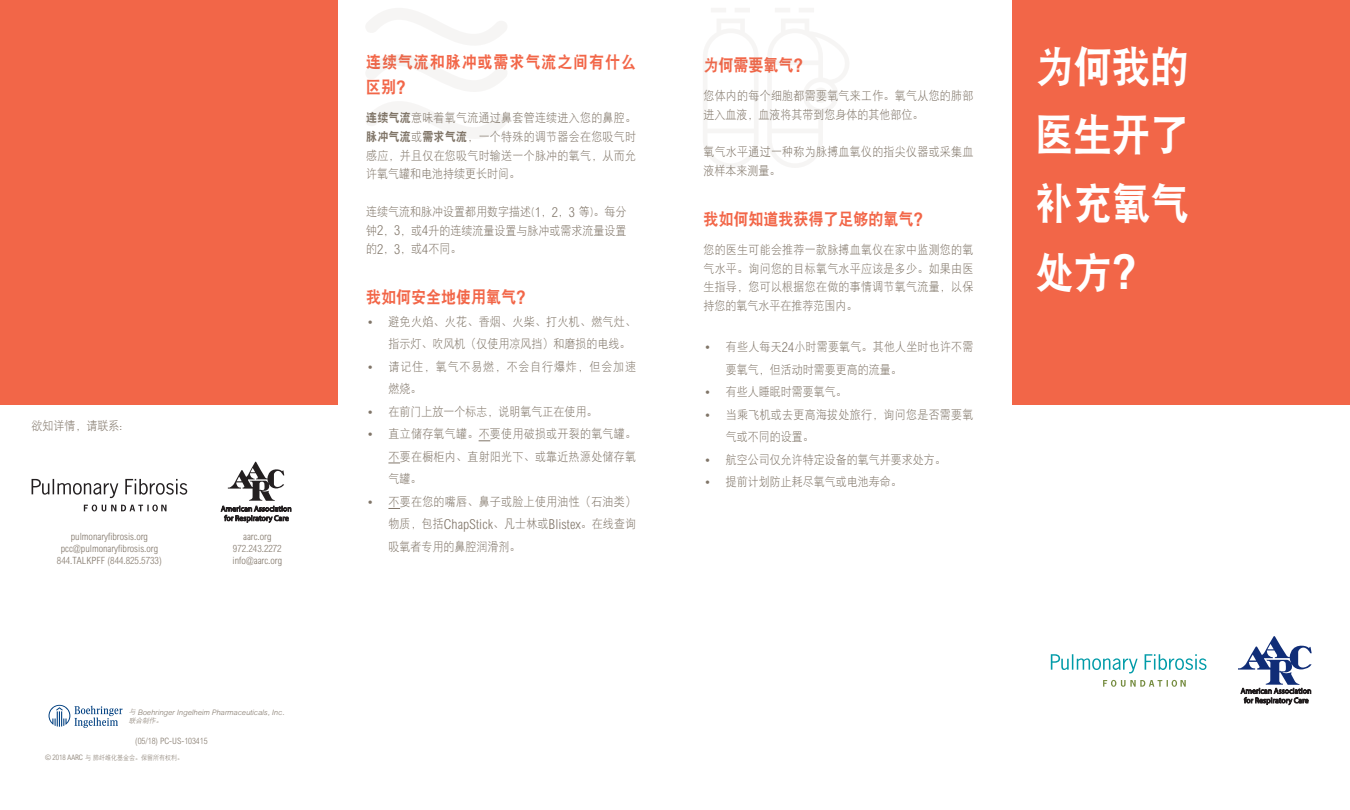
<style>
.page{position:relative;width:1350px;height:810px;background:#fff}
.page>*{position:absolute;margin:0;border:0;box-sizing:border-box;transform-origin:0 0}
.t1{font:43.5px/68.8px "DFP Hei W9";letter-spacing:-.01em;color:#fff;text-align:justify;scale:.89 1}
.t2{font:16.88px "DFP Hei W9";color:#f26648;scale:.89 1}
.t3{font:16.88px/25px "DFP Hei W9";letter-spacing:.06em;color:#f26648;scale:.89 1}
.t4{font:300 condensed 13.75px "Arial";letter-spacing:.005em;color:#807568}
.t5{font:12.38px/18.8px "DFP Hei W3";letter-spacing:.02em;color:#807568;text-align:justify;scale:.89 1}
.t6{font:12.38px/22.5px "DFP Hei W3";color:#807568;scale:.89 1}
.t7{font:12.38px/22.5px "DFP Hei W3";letter-spacing:.075em;color:#807568;scale:.89 1}
.t8{font:300 condensed 10px "Arial";color:#807568}
.t9{font:300 condensed 8.75px "Arial";color:#807568}
.t10{font:italic 300 7.5px "Arial";color:#807568}
.t11{font:6.75px "DFP Hei W3";color:#807568;scale:.89 1}
.t12{font:italic 6.75px "DFP Hei W3";color:#807568}
.s1{font-family:"DFP Hei W3";font-weight:400;font-size:6.75px}
.s2{font-family:"Arial";font-weight:300;font-stretch:condensed;font-size:7.5px}
.s3{font-family:"Arial";font-weight:700;font-stretch:condensed;font-size:18.75px}
.s4{font-family:"DFP Hei W9"}
.s5{font-family:"Arial";font-weight:300;font-stretch:condensed;font-size:13.75px}
.s6{font-family:"DFP Hei W3";font-weight:400;font-stretch:normal;font-size:12.38px}
.s7{font-family:"Arial";font-weight:700;font-stretch:condensed;font-size:48.38px}
</style>
<div class="page">
<div style="left:1012px;top:0;width:338px;height:405px;background:#f26648"></div>
<svg style="left:366px;top:8px;width:141px;height:131px"></svg>
<svg style="left:1103px;top:680px;width:83px;height:7px"></svg>
<svg style="left:1051px;top:654px;width:155px;height:19px"></svg>
<svg style="left:703px;top:8px;width:146px;height:160px"></svg>
<svg style="left:84px;top:505px;width:83px;height:6px"></svg>
<svg style="left:32px;top:479px;width:155px;height:19px"></svg>
<div style="left:0;top:0;width:338px;height:405px;background:#f26648"></div>
<svg style="left:49px;top:705px;width:74px;height:23px"></svg>
<svg style="left:388px;top:463px;width:12px;height:1px"></svg>
<svg style="left:388px;top:508px;width:12px;height:1px"></svg>
<svg style="left:221px;top:461px;width:70px;height:62px"></svg>
<svg style="left:1238px;top:636px;width:74px;height:69px"></svg>
<p class="t5" style="left:32px;top:416px;width:103px">欲知详情，请联系:</p>
<p class="t8" style="left:71px;top:531px;width:79px">pulmonaryfibrosis.org</p>
<p class="t8" style="left:61px;top:543px;width:99px">pcc@pulmonaryfibrosis.org</p>
<p class="t8" style="left:57px;top:555px;width:106px">844.TALKPFF (844.825.5733)</p>
<p class="t8" style="left:243px;top:531px;width:30px">aarc.org</p>
<p class="t8" style="left:233px;top:543px;width:50px">972.243.2272</p>
<p class="t8" style="left:233px;top:555px;width:51px">info@aarc.org</p>
<p class="t10" style="left:129px;top:708px;width:157px"><span class="s1">与</span> Boehringer Ingelheim Pharmaceuticals, Inc.</p>
<p class="t12" style="left:129px;top:717px;width:37px">联合制作。</p>
<p class="t9" style="left:135px;top:736px;width:74px">(05/18) PC-US-103415</p>
<p class="t11" style="left:45px;top:753px;width:157px"><span class="s2">© 2018 AARC</span> 与 肺纤维化基金会。保留所有权利。</p>
<p class="t3" style="left:366px;top:50px;width:305px">连续气流和脉冲或需求气流之间有什么区别<span class="s3">?</span></p>
<p class="t5" style="left:366px;top:108px;width:305px"><span class="s4">连续气流</span>意味着氧气流通过鼻套管连续进入您的鼻腔。<span class="s4">脉冲气流</span>或<span class="s4">需求气流</span>，一个特殊的调节器会在您吸气时感应，并且仅在您吸气时输送一个脉冲的氧气，从而允许氧气罐和电池持续更长时间。</p>
<p class="t5" style="left:366px;top:202px;width:294px">连续气流和脉冲设置都用数字描述(<span class="s5">1</span>，<span class="s5">2</span>，<span class="s5">3</span> 等)。每分钟<span class="s5">2</span>，<span class="s5">3</span>，或<span class="s5">4</span>升的连续流量设置与脉冲或需求流量设置的<span class="s5">2</span>，<span class="s5">3</span>，或<span class="s5">4</span>不同。</p>
<p class="t2" style="left:366px;top:288px;width:181px">我如何安全地使用氧气<span class="s3">?</span></p>
<p class="t6" style="left:389px;top:310px;width:280px;text-indent:-22px"><span class="s5">•</span> 避免火焰、火花、香烟、火柴、打火机、燃气灶、指示灯、吹风机（仅使用凉风挡）和磨损的电线。</p>
<p class="t7" style="left:389px;top:355px;width:280px;text-indent:-22px"><span class="s5">•</span> 请记住，氧气不易燃，不会自行爆炸，但会加速燃烧。</p>
<p class="t6" style="left:366px;top:400px;width:262px"><span class="s5">•</span> 在前门上放一个标志，说明氧气正在使用。</p>
<p class="t5" style="left:389px;top:423px;width:280px;line-height:22.5px;text-indent:-22px"><span class="s5">•</span> 直立储存氧气罐。不要使用破损或开裂的氧气罐。不要在橱柜内、直射阳光下、或靠近热源处储存氧气罐。</p>
<p class="t5" style="left:366px;top:492px;width:305px"><span class="s5">•</span> 不要在您的嘴唇、鼻子或脸上使用油性（石油类）</p>
<p class="t4" style="left:389px;top:516px;width:249px"><span class="s6">物质，包括</span>ChapStick<span class="s6">、凡士林或</span>Blistex<span class="s6">。在线查询</span></p>
<p class="t6" style="left:389px;top:535px;width:150px">吸氧者专用的鼻腔润滑剂。</p>
<p class="t2" style="left:703px;top:56px;width:113px">为何需要氧气<span class="s3">?</span></p>
<p class="t5" style="left:703px;top:86px;width:305px">您体内的每个细胞都需要氧气来工作。氧气从您的肺部进入血液，血液将其带到您身体的其他部位。</p>
<p class="t5" style="left:703px;top:142px;width:305px">氧气水平通过一种称为脉搏血氧仪的指尖仪器或采集血液样本来测量。</p>
<p class="t2" style="left:703px;top:210px;width:248px">我如何知道我获得了足够的氧气<span class="s3">?</span></p>
<p class="t5" style="left:703px;top:240px;width:305px">您的医生可能会推荐一款脉搏血氧仪在家中监测您的氧气水平。询问您的目标氧气水平应该是多少。如果由医生指导，您可以根据您在做的事情调节氧气流量，以保持您的氧气水平在推荐范围内。</p>
<p class="t5" style="left:726px;top:336px;width:280px;line-height:22.5px;text-indent:-22px"><span class="s5">•</span> 有些人每天<span class="s5">24</span>小时需要氧气。其他人坐时也许不需要氧气，但活动时需要更高的流量。</p>
<p class="t6" style="left:703px;top:381px;width:163px"><span class="s5">•</span> 有些人睡眠时需要氧气。</p>
<p class="t5" style="left:726px;top:403px;width:280px;line-height:22.5px;text-indent:-22px"><span class="s5">•</span> 当乘飞机或去更高海拔处旅行，询问您是否需要氧气或不同的设置。</p>
<p class="t6" style="left:703px;top:448px;width:274px"><span class="s5">•</span> 航空公司仅允许特定设备的氧气并要求处方。</p>
<p class="t6" style="left:703px;top:471px;width:225px"><span class="s5">•</span> 提前计划防止耗尽氧气或电池寿命。</p>
<p class="t1" style="left:1035px;top:31px;width:174px">为何我的医生开了补充氧气处方<span class="s7">?</span></p>
</div>
